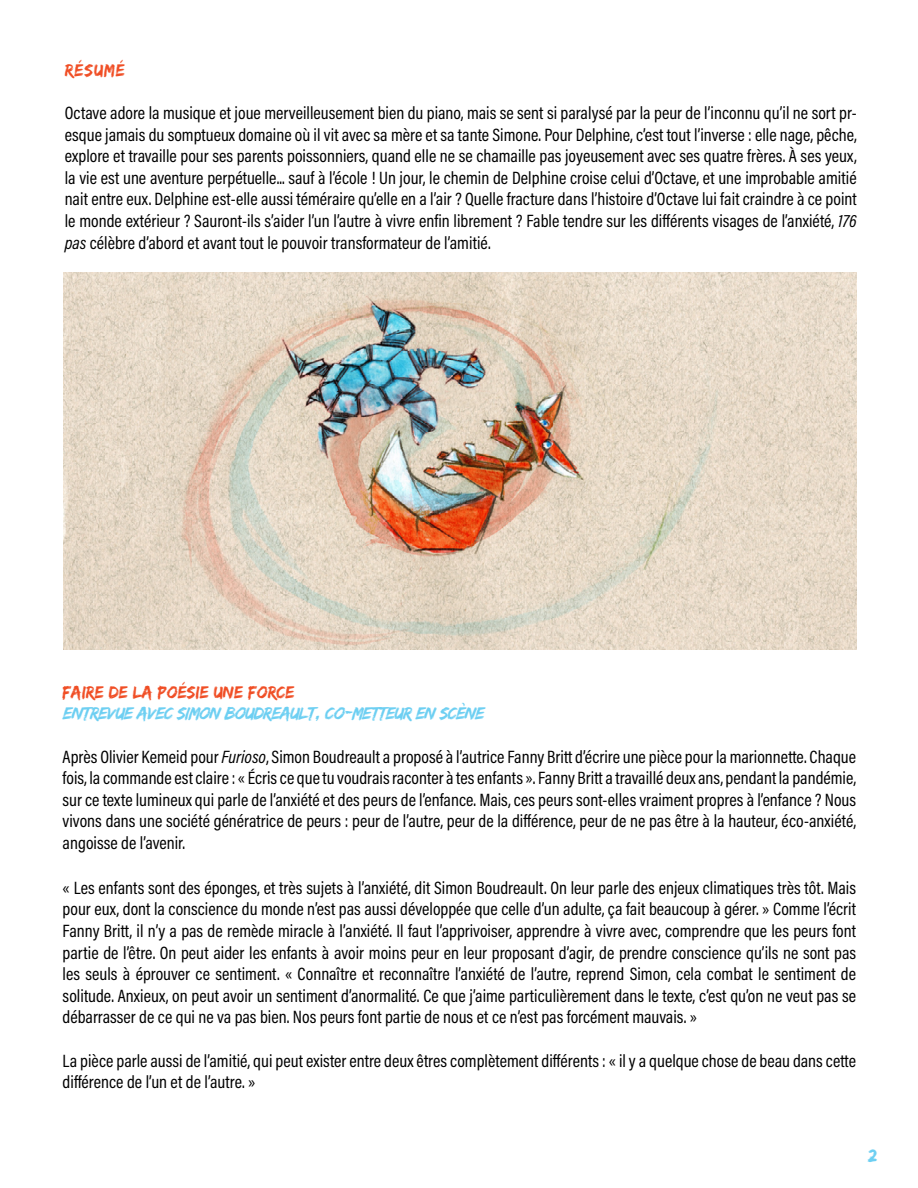
<style>
.page{position:relative;width:918px;height:1188px;background:#fff}
.page>*{position:absolute;margin:0;border:0;box-sizing:border-box;transform-origin:0 0}
.t1{font:18px/21.6px "Acumin Variable Concept";color:#000;text-align:justify}
.t2{font:italic 18px "Edo SZ";letter-spacing:-.03em;color:#6dcff2}
.t3{font:18px "Edo SZ";color:#f04e25}
.t4{font:18px "Edo SZ";color:#6dcff2}
</style>
<div class="page">
<img style="left:63px;top:272px;width:793px;height:377px">
<p class="t3" style="left:65px;top:59px;width:61px">RÉSUMÉ</p>
<p class="t1" style="left:65px;top:101px;width:794px">Octave adore la musique et joue merveilleusement bien du piano, mais se sent si paralysé par la peur de l’inconnu qu’il ne sort pr&shy;esque jamais du somptueux domaine où il vit avec sa mère et sa tante Simone. Pour Delphine, c’est tout l’inverse : elle nage, pêche, explore et travaille pour ses parents poissonniers, quand elle ne se chamaille pas joyeusement avec ses quatre frères. À ses yeux, la vie est une aventure perpétuelle... sauf à l’école ! Un jour, le chemin de Delphine croise celui d’Octave, et une improbable amitié nait entre eux. Delphine est-elle aussi téméraire qu’elle en a l’air ? Quelle fracture dans l’histoire d’Octave lui fait craindre à ce point le monde extérieur ? Sauront-ils s’aider l’un l’autre à vivre enfin librement ? Fable tendre sur les différents visages de l’anxiété, 176 pas célèbre d’abord et avant tout le pouvoir transformateur de l’amitié.</p>
<p class="t3" style="left:63px;top:681px;width:234px">FAIRE DE LA POÉSIE UNE FORCE</p>
<p class="t2" style="left:63px;top:703px;width:426px">ENTREVUE AVEC SIMON BOUDREAULT,CO-METTEUR EN SCÈNE</p>
<p class="t1" style="left:63px;top:745px;width:795px">Après Olivier Kemeid pour Furioso, Simon Boudreault a proposé à l’autrice Fanny Britt d’écrire une pièce pour la marionnette. Chaque fois, la commande est claire : « Écris ce que tu voudrais raconter à tes enfants ». Fanny Britt a travaillé deux ans, pendant la pandémie, sur ce texte lumineux qui parle de l’anxiété et des peurs de l’enfance. Mais, ces peurs sont-elles vraiment propres à l’enfance ? Nous vivons dans une société génératrice de peurs : peur de l’autre, peur de la différence, peur de ne pas être à la hauteur, éco-anxiété, angoisse de l’avenir.</p>
<p class="t1" style="left:63px;top:876px;width:795px">« Les enfants sont des éponges, et très sujets à l’anxiété, dit Simon Boudreault. On leur parle des enjeux climatiques très tôt. Mais pour eux, dont la conscience du monde n’est pas aussi développée que celle d’un adulte, ça fait beaucoup à gérer. » Comme l’écrit Fanny Britt, il n’y a pas de remède miracle à l’anxiété. Il faut l’apprivoiser, apprendre à vivre avec, comprendre que les peurs font partie de l’être. On peut aider les enfants à avoir moins peur en leur proposant d’agir, de prendre conscience qu’ils ne sont pas les seuls à éprouver ce sentiment. « Connaître et reconnaître l’anxiété de l’autre, reprend Simon, cela combat le sentiment de solitude. Anxieux, on peut avoir un sentiment d’anormalité. Ce que j’aime particulièrement dans le texte, c’est qu’on ne veut pas se débarrasser de ce qui ne va pas bien. Nos peurs font partie de nous et ce n’est pas forcément mauvais. »</p>
<p class="t1" style="left:63px;top:1049px;width:795px">La pièce parle aussi de l’amitié, qui peut exister entre deux êtres complètement différents : « il y a quelque chose de beau dans cette différence de l’un et de l’autre. »</p>
<p class="t4" style="left:868px;top:1144px;width:10px">2</p>
</div>
